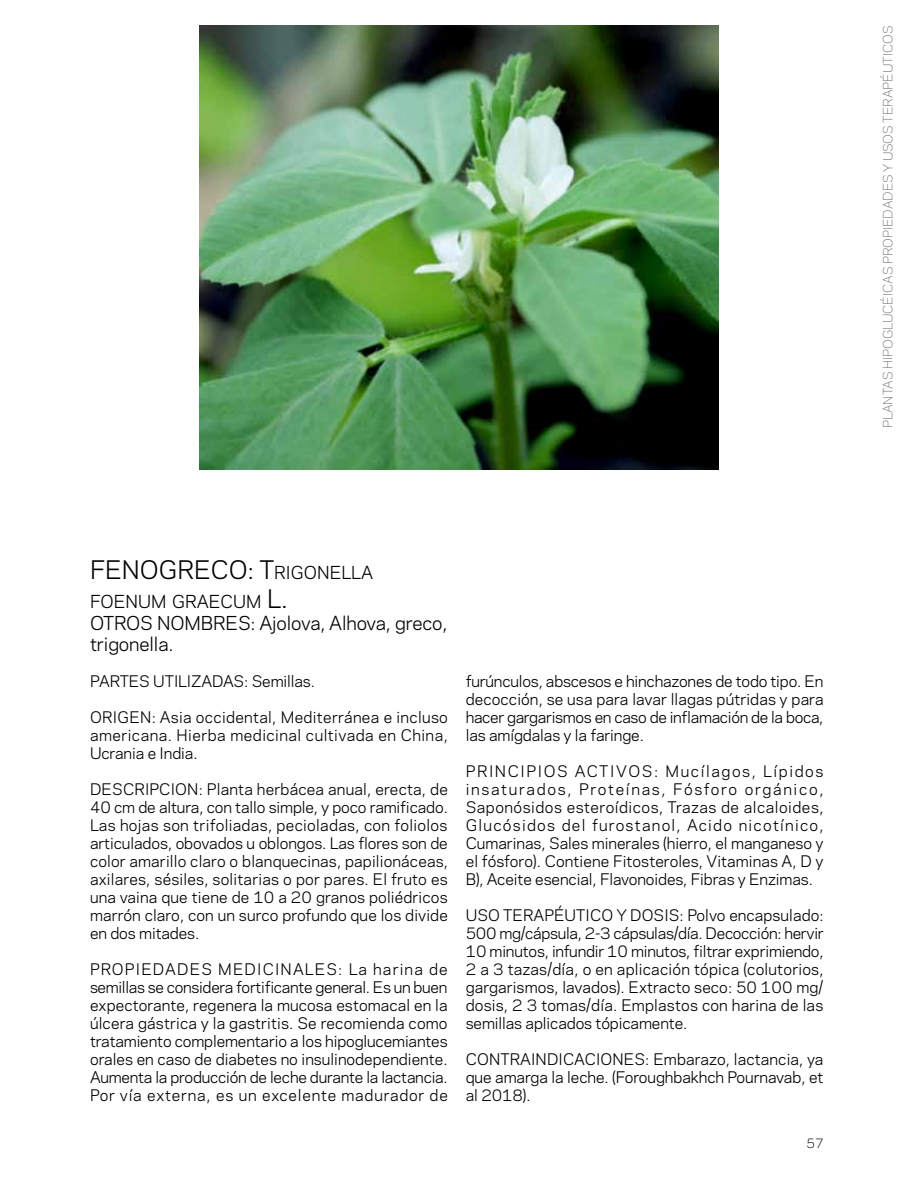
<style>
.page{position:relative;width:918px;height:1188px;background:#fff}
.page>*{position:absolute;margin:0;border:0;box-sizing:border-box;transform-origin:0 0}
.t1{font:24px "Galaxie Polaris";color:#000}
.t2{font:18px/21.6px "Galaxie Polaris";letter-spacing:-.005em;color:#000}
.t3{font:16.8px/28.8px "Galaxie Polaris";color:#000}
.t4{font:15px/18px "Galaxie Polaris";letter-spacing:-.005em;color:#000;text-align:justify}
.t5{font:300 12.15px "Galaxie Polaris";color:#000}
.t6{font:300 12px "Galaxie Polaris";color:#575756}
.s1{font-size:24px}
</style>
<div class="page">
<img style="left:199px;top:26px;width:520px;height:444px">
<p class="t3" style="left:90px;top:558px;width:285px;text-indent:104px"><span class="s1">ECO: T</span>RIGONELLA<br>FOENUM GRAECUM <span class="s1">L.</span></p>
<p class="t2" style="left:90px;top:611px;width:359px">OTROS NOMBRES: Ajolova, Alhova, greco, trigonella.</p>
<p class="t4" style="left:90px;top:672px;width:226px">PARTES UTILIZADAS: Semillas.</p>
<p class="t4" style="left:90px;top:708px;width:359px">ORIGEN: Asia occidental, Mediterránea e incluso americana. Hierba medicinal cultivada en China, Ucrania e India.</p>
<p class="t4" style="left:90px;top:780px;width:360px">DESCRIPCION: Planta herbácea anual, erecta, de 40 cm de altura, con tallo simple, y poco ramificado.<br>Las hojas son trifoliadas, pecioladas, con foliolos articulados, obovados u oblongos. Las flores son de color amarillo claro o blanquecinas, papilionáceas, axilares, sésiles, solitarias o por pares. El fruto es una vaina que tiene de 10 a 20 granos poliédricos marrón claro, con un surco profundo que los divide en dos mitades.</p>
<p class="t4" style="left:90px;top:960px;width:359px">PROPIEDADES MEDICINALES: La harina de semillas se considera fortificante general. Es un buen expectorante, regenera la mucosa estomacal en la úlcera gástrica y la gastritis. Se recomienda como tratamiento complementario a los hipoglucemiantes orales en caso de diabetes no insulinodependiente.<br>Aumenta la producción de leche durante la lactancia.<br>Por vía externa, es un excelente madurador de</p>
<h1 class="t1" style="left:90px;top:552px;width:51px">FENOGR</h1>
<p class="t4" style="left:466px;top:671px;width:359px">furúnculos, abscesos e hinchazones de todo tipo. En decocción, se usa para lavar llagas pútridas y para hacer gargarismos en caso de inflamación de la boca, las amígdalas y la faringe.</p>
<p class="t4" style="left:466px;top:761px;width:359px">PRINCIPIOS ACTIVOS: Mucílagos, Lípidos insaturados, Proteínas, Fósforo orgánico, Saponósidos esteroídicos, Trazas de alcaloides, Glucósidos del furostanol, Acido nicotínico, Cumarinas, Sales minerales (hierro, el manganeso y el fósforo). Contiene Fitosteroles, Vitaminas A, D y B), Aceite esencial, Flavonoides, Fibras y Enzimas.</p>
<p class="t4" style="left:466px;top:905px;width:359px">USO TERAPÉUTICO Y DOSIS: Polvo encapsulado:<br>500 mg/cápsula, 2-3 cápsulas/día. Decocción: hervir 10 minutos, infundir 10 minutos, filtrar exprimiendo, 2 a 3 tazas/día, o en aplicación tópica (colutorios, gargarismos, lavados). Extracto seco: 50 100 mg/ dosis, 2 3 tomas/día. Emplastos con harina de las semillas aplicados tópicamente.</p>
<p class="t4" style="left:466px;top:1049px;width:359px">CONTRAINDICACIONES: Embarazo, lactancia, ya que amarga la leche. (Foroughbakhch Pournavab, et al 2018).</p>
<p class="t5" style="left:807px;top:1134px;width:18px">57</p>
<p class="t6" style="left:879px;top:428px;width:404px;rotate:-90deg">PLANTAS HIPOGLUCÉICAS PROPIEDADES Y USOS TERAPÉUTICOS</p>
</div>
